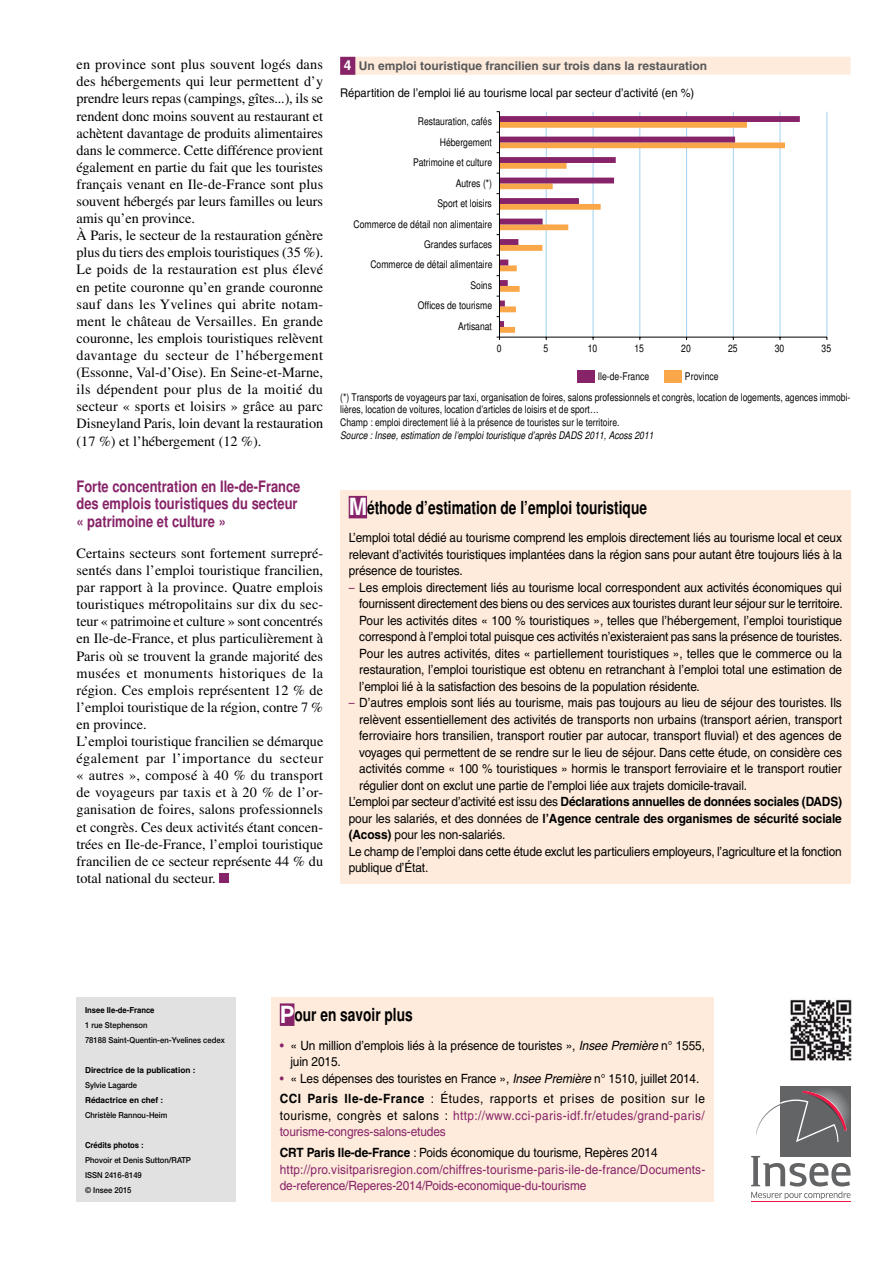
<style>
.page{position:relative;width:893px;height:1263px;background:#fff}
.page>*{position:absolute;margin:0;border:0;box-sizing:border-box;transform-origin:0 0}
.INSEE_Sources-Def-Ch{font:700 condensed 18px "Helvetica";color:#000;scale:.93 1}
.INSEE_InterNLig{font:700 condensed 15.75px/17.1px "Helvetica";color:#872368}
.INSEE_Body_texte{font:14.25px/17.1px "Times LT Std";letter-spacing:-.005em;color:#000;text-align:justify}
.INSEE_Sources-Déf-Ch{font:12.75px/16.5px "Helvetica";letter-spacing:-.01em;color:#000;text-align:justify;scale:.93 1}
.INSEE_Sources-Déf-Ch-2{font:12.75px/16.5px "Helvetica";letter-spacing:.015em;color:#872368;text-align:justify;scale:.93 1}
.INSEE_Sources-Déf-Ch-3{font:700 12.75px/16.5px "Helvetica";letter-spacing:-.01em;color:#000;text-align:justify;scale:.93 1}
.INSEE_Tab_txt{font:12px "Helvetica";color:#000;scale:.93 1}
.INSEE_Figure_Titre_1{font:700 12px "Helvetica";color:#58595b}
.INSEE_Figure_Note{font:condensed 10.5px/12.6px "Helvetica";color:#000}
.t1{font:condensed 10.5px "Helvetica";color:#010101}
.INSEE_Figure_Source{font:italic condensed 10.5px "Helvetica";color:#000}
.t2{font:500 8.25px/15px "Helvetica Neue LT Std";color:#000;scale:.93 1}
.t3{font:700 8.25px "Helvetica";color:#000}
.t4{font:700 8.25px "Helvetica";color:#000;scale:.93 1}
.s1{font-size:13.65px;color:#fff}
.s2{font-stretch:normal;font-size:24px;color:#fff}
.s3{font-family:"Helvetica Neue LT Std";font-stretch:condensed;color:#872368}
.s4{font-weight:400}
.s5{color:#872368}
.s6{font-style:italic}
.s7{font-weight:700;color:#000}
.s8{color:#000}
.s9{font-weight:700}
</style>
<div class="page">
<div style="left:271px;top:998px;width:442px;height:204px;background:#feebdb"></div>
<div style="left:280px;top:1003px;width:14px;height:23px;background:#872368"></div>
<div style="left:77px;top:998px;width:159px;height:204px;background:#e2e1e1"></div>
<div style="left:780px;top:1087px;width:70px;height:70px;background:#636466"></div>
<svg style="left:751px;top:1090px;width:100px;height:109px"></svg>
<hr style="left:751px;top:1201px;width:99px;height:1px;background:#ed1846">
<img style="left:790px;top:999px;width:62px;height:62px">
<div style="left:219px;top:873px;width:10px;height:10px;background:#872368"></div>
<div style="left:340px;top:57px;width:510px;height:18px;background:#feebdb"></div>
<div style="left:340px;top:57px;width:15px;height:18px;background:#872368"></div>
<svg style="left:496px;top:111px;width:332px;height:272px"></svg>
<div style="left:340px;top:490px;width:510px;height:393px;background:#feebdb"></div>
<div style="left:349px;top:496px;width:18px;height:22px;background:#872368"></div>
<p class="INSEE_Body_texte" style="left:77px;top:56px;width:248px">en province sont plus souvent logés dans des hébergements qui leur permettent d’y prendre leurs repas (campings, gîtes...), ils se rendent donc moins souvent au restaurant et achètent davantage de produits alimentaires dans le commerce. Cette différence provient également en partie du fait que les touristes français venant en Ile‑de‑France sont plus souvent hébergés par leurs familles ou leurs amis qu’en province.</p>
<p class="INSEE_Body_texte" style="left:77px;top:227px;width:248px">À Paris, le secteur de la restauration génère plus du tiers des emplois touristiques (35 %).<br>Le poids de la restauration est plus élevé en petite couronne qu’en grande couronne sauf dans les Yvelines qui abrite notam‑ ment le château de Versailles. En grande couronne, les emplois touristiques relèvent davantage du secteur de l’hébergement (Essonne, Val‑d’Oise). En Seine‑et‑Marne, ils dépendent pour plus de la moitié du secteur « sports et loisirs » grâce au parc Disneyland Paris, loin devant la restauration (17 %) et l’hébergement (12 %).</p>
<p class="INSEE_InterNLig" style="left:77px;top:478px;width:225px">Forte concentration en Ile‑de‑France des emplois touristiques du secteur « patrimoine et culture »</p>
<p class="INSEE_Body_texte" style="left:77px;top:544px;width:248px">Certains secteurs sont fortement surrepré‑ sentés dans l’emploi touristique francilien, par rapport à la province. Quatre emplois touristiques métropolitains sur dix du sec‑ teur « patrimoine et culture » sont concentrés en Ile‑de‑France, et plus particulièrement à Paris où se trouvent la grande majorité des musées et monuments historiques de la région. Ces emplois représentent 12 % de l’emploi touristique de la région, contre 7 % en province.</p>
<p class="INSEE_Body_texte" style="left:77px;top:733px;width:248px">L’emploi touristique francilien se démarque également par l’importance du secteur « autres », composé à 40 % du transport de voyageurs par taxis et à 20 % de l’or‑ ganisation de foires, salons professionnels et congrès. Ces deux activités étant concen‑ trées en Ile‑de‑France, l’emploi touristique francilien de ce secteur représente 44 % du total national du secteur.</p>
<p class="INSEE_Figure_Titre_1" style="left:344px;top:59px;width:365px"><span class="s1">4</span> Un emploi touristique francilien sur trois dans la restauration</p>
<p class="INSEE_Tab_txt" style="left:340px;top:86px;width:382px">Répartition de l’emploi lié au tourisme local par secteur d’activité (en %)</p>
<p class="t1" style="left:418px;top:115px;width:76px">Restauration, cafés</p>
<p class="t1" style="left:440px;top:136px;width:54px">Hébergement</p>
<p class="t1" style="left:413px;top:156px;width:81px">Patrimoine et culture</p>
<p class="t1" style="left:456px;top:177px;width:38px">Autres (*)</p>
<p class="t1" style="left:437px;top:197px;width:56px">Sport et loisirs</p>
<p class="t1" style="left:354px;top:218px;width:140px">Commerce de détail non alimentaire</p>
<p class="t1" style="left:424px;top:238px;width:69px">Grandes surfaces</p>
<p class="t1" style="left:370px;top:259px;width:124px">Commerce de détail alimentaire</p>
<p class="t1" style="left:471px;top:279px;width:23px">Soins</p>
<p class="t1" style="left:418px;top:300px;width:76px">Offices de tourisme</p>
<p class="t1" style="left:458px;top:320px;width:35px">Artisanat</p>
<p class="t1" style="left:497px;top:342px;width:6px">0</p>
<p class="t1" style="left:544px;top:342px;width:6px">5</p>
<p class="t1" style="left:588px;top:342px;width:11px">10</p>
<p class="t1" style="left:634px;top:342px;width:11px">15</p>
<p class="t1" style="left:681px;top:342px;width:11px">20</p>
<p class="t1" style="left:728px;top:342px;width:11px">25</p>
<p class="t1" style="left:775px;top:342px;width:11px">30</p>
<p class="t1" style="left:822px;top:342px;width:11px">35</p>
<p class="t1" style="left:598px;top:370px;width:53px">Ile-de-France</p>
<p class="t1" style="left:685px;top:370px;width:35px">Province</p>
<p class="INSEE_Figure_Note" style="left:340px;top:391px;width:512px">(*) Transports de voyageurs par taxi, organisation de foires, salons professionnels et congrès, location de logements, agences immobi‑ lières, location de voitures, location d’articles de loisirs et de sport…</p>
<p class="INSEE_Figure_Note" style="left:340px;top:416px;width:281px">Champ : emploi directement lié à la présence de touristes sur le territoire.</p>
<p class="INSEE_Figure_Source" style="left:340px;top:429px;width:315px">Source : Insee, estimation de l’emploi touristique d’après DADS 2011, Acoss 2011</p>
<p class="INSEE_Sources-Def-Ch" style="left:349px;top:497px;width:322px"><span class="s2">M</span>éthode d’estimation de l’emploi touristique</p>
<p class="INSEE_Sources-Déf-Ch" style="left:349px;top:529px;width:532px">L’emploi total dédié au tourisme comprend les emplois directement liés au tourisme local et ceux relevant d’activités touristiques implantées dans la région sans pour autant être toujours liés à la présence de touristes.</p>
<p class="INSEE_Sources-Déf-Ch" style="left:359px;top:579px;width:521px;text-indent:-11px"><span class="s3">–</span> Les emplois directement liés au tourisme local correspondent aux activités économiques qui fournissent directement des biens ou des services aux touristes durant leur séjour sur le territoire.<br>Pour les activités dites « 100 % touristiques », telles que l’hébergement, l’emploi touristique correspond à l’emploi total puisque ces activités n’existeraient pas sans la présence de touristes.<br>Pour les autres activités, dites « partiellement touristiques », telles que le commerce ou la restauration, l’emploi touristique est obtenu en retranchant à l’emploi total une estimation de l’emploi lié à la satisfaction des besoins de la population résidente.</p>
<p class="INSEE_Sources-Déf-Ch" style="left:359px;top:694px;width:521px;text-indent:-11px"><span class="s3">–</span> D’autres emplois sont liés au tourisme, mais pas toujours au lieu de séjour des touristes. Ils relèvent essentiellement des activités de transports non urbains (transport aérien, transport ferroviaire hors transilien, transport routier par autocar, transport fluvial) et des agences de voyages qui permettent de se rendre sur le lieu de séjour. Dans cette étude, on considère ces activités comme « 100 % touristiques » hormis le transport ferroviaire et le transport routier régulier dont on exclut une partie de l’emploi liée aux trajets domicile‑travail.</p>
<p class="INSEE_Sources-Déf-Ch-3" style="left:349px;top:793px;width:532px"><span class="s4">L’emploi par secteur d’activité est issu des</span> Déclarations annuelles de données sociales (DADS) <span class="s4">pour les salariés, et des données de</span> l’Agence centrale des organismes de sécurité sociale (Acoss) <span class="s4">pour les non‑salariés.</span></p>
<p class="INSEE_Sources-Déf-Ch" style="left:349px;top:843px;width:532px">Le champ de l’emploi dans cette étude exclut les particuliers employeurs, l’agriculture et la fonction publique d’État.</p>
<p class="t4" style="left:85px;top:1004px;width:76px">Insee Ile‑de‑France</p>
<p class="t2" style="left:85px;top:1017px;width:152px">1 rue Stephenson<br>78188 Saint‑Quentin‑en‑Yvelines cedex</p>
<p class="t3" style="left:85px;top:1064px;width:112px">Directrice de la publication :</p>
<p class="t2" style="left:85px;top:1077px;width:57px">Sylvie Lagarde</p>
<p class="t3" style="left:85px;top:1094px;width:80px">Rédactrice en chef :</p>
<p class="t2" style="left:85px;top:1107px;width:90px">Christèle Rannou‑Heim</p>
<p class="t4" style="left:85px;top:1139px;width:65px">Crédits photos :</p>
<p class="t2" style="left:85px;top:1152px;width:116px">Phovoir et Denis Sutton/RATP</p>
<p class="t2" style="left:85px;top:1167px;width:63px">ISSN 2416‑8149</p>
<p class="t2" style="left:85px;top:1182px;width:52px">© Insee 2015</p>
<p class="INSEE_Sources-Def-Ch" style="left:280px;top:1004px;width:144px"><span class="s2">P</span>our en savoir plus</p>
<p class="INSEE_Sources-Déf-Ch" style="left:290px;top:1037px;width:447px;text-indent:-11px"><span class="s5">•</span> « Un million d’emplois liés à la présence de touristes », <span class="s6">Insee Première</span> n° 1555, juin 2015.</p>
<p class="INSEE_Sources-Déf-Ch" style="left:280px;top:1070px;width:453px"><span class="s5">•</span> « Les dépenses des touristes en France », <span class="s6">Insee Première</span> n° 1510, juillet 2014.</p>
<p class="INSEE_Sources-Déf-Ch-2" style="left:280px;top:1091px;width:459px"><span class="s7">CCI Paris Ile‑de‑France</span> <span class="s8">: Études, rapports et prises de position sur le tourisme, congrès et salons :</span> http://www.cci‑paris‑idf.fr/etudes/grand‑paris/ tourisme‑congres‑salons‑etudes</p>
<p class="INSEE_Sources-Déf-Ch" style="left:280px;top:1144px;width:408px"><span class="s9">CRT Paris Ile‑de‑France</span> : Poids économique du tourisme, Repères 2014</p>
<p class="INSEE_Sources-Déf-Ch-2" style="left:280px;top:1161px;width:458px">http://pro.visitparisregion.com/chiffres‑tourisme‑paris‑ile‑de‑france/Documents‑ de‑reference/Reperes‑2014/Poids‑economique‑du‑tourisme</p>
</div>
